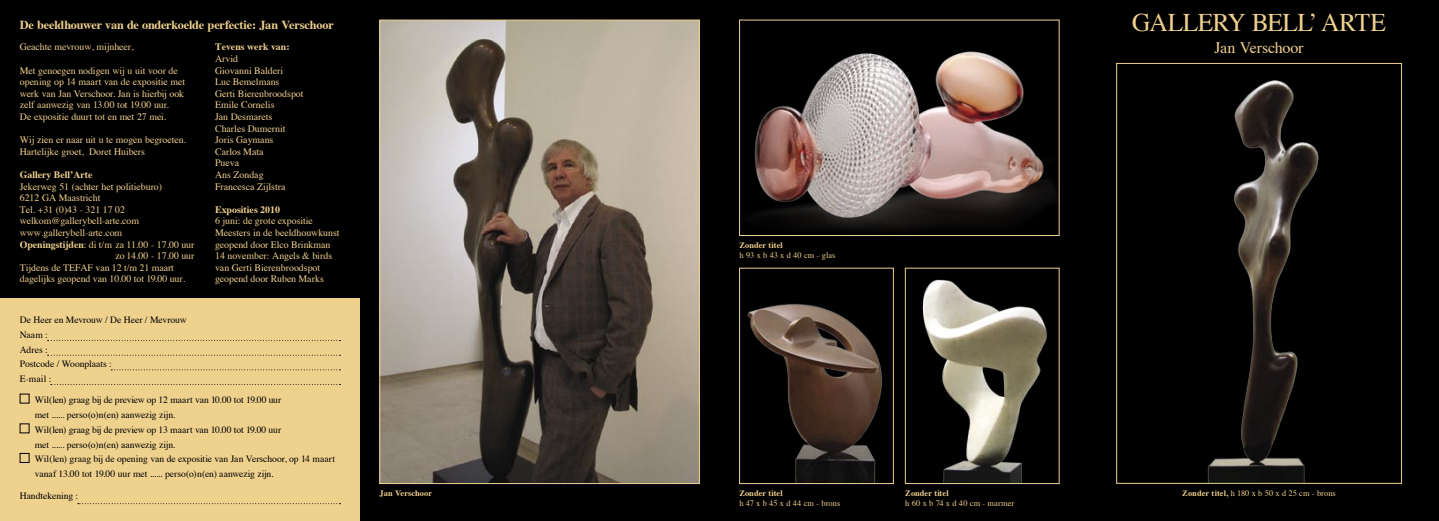
<style>
.page{position:relative;width:1439px;height:521px;background:#000}
.page>*{position:absolute;margin:0;border:0;box-sizing:border-box;transform-origin:0 0}
.Normaal{font:25.38px "Times";letter-spacing:-.02em;color:#efd18e}
.Normaal-2{font:16.01px "Times";letter-spacing:-.015em;color:#efd18e}
.Normaal-3{font:700 12.25px "Times";letter-spacing:-.015em;color:#efd18e}
.Normaal-4{font:9.89px/11.5px "Times";letter-spacing:-.005em;color:#efd18e}
.t1{font:700 9.89px "Times";color:#efd18e}
.t2{font:9.62px/14.9px "Times";letter-spacing:-.005em;color:#000}
.Normaal-5{font:8.4px "Times";letter-spacing:.01em;color:#efd18e}
.Normaal-6{font:700 8.4px "Times";letter-spacing:.005em;color:#efd18e}
.s1{font-weight:700}
.s2{font-family:"Times New Roman";font-weight:700}
</style>
<div class="page">
<img style="left:747px;top:304px;width:136px;height:178px">
<div style="left:739px;top:268px;width:154px;height:216px;border:1px solid #efd18e"></div>
<img style="left:1207px;top:80px;width:112px;height:401px">
<div style="left:1116px;top:63px;width:285px;height:420px;border:1px solid #efd18e"></div>
<div style="left:0;top:298px;width:360px;height:223px;background:#efd18e"></div>
<svg style="left:78px;top:503px;width:262px;height:1px"></svg>
<svg style="left:48px;top:340px;width:292px;height:1px"></svg>
<svg style="left:48px;top:355px;width:292px;height:1px"></svg>
<svg style="left:111px;top:369px;width:229px;height:1px"></svg>
<svg style="left:51px;top:384px;width:289px;height:1px"></svg>
<img style="left:381px;top:22px;width:316px;height:460px">
<div style="left:379px;top:20px;width:320px;height:464px;border:1px solid #efd18e"></div>
<img style="left:754px;top:51px;width:303px;height:179px">
<div style="left:739px;top:20px;width:320px;height:216px;border:1px solid #efd18e"></div>
<img style="left:922px;top:279px;width:126px;height:203px">
<div style="left:905px;top:268px;width:154px;height:216px;border:1px solid #efd18e"></div>
<div style="left:20px;top:453px;width:9px;height:10px;border:1px solid #000"></div>
<p class="Normaal-3" style="left:20px;top:13px;width:315px">De beeldhouwer van de onderkoelde perfectie: Jan Verschoor</p>
<p class="Normaal-4" style="left:20px;top:40px;width:115px">Geachte mevrouw, mijnheer,</p>
<p class="Normaal-4" style="left:20px;top:64px;width:167px">Met genoegen nodigen wij u uit voor de opening op 14 maart van de expositie met werk van Jan Verschoor. Jan is hierbij ook zelf aanwezig van 13.00 tot 19.00 uur.<br>De expositie duurt tot en met 27 mei.</p>
<p class="Normaal-4" style="left:20px;top:133px;width:168px">Wij zien er naar uit u te mogen begroeten.</p>
<p class="Normaal-4" style="left:20px;top:145px;width:127px">Hartelijke groet, Doret Huibers</p>
<p class="Normaal-4" style="left:20px;top:168px;width:144px"><span class="s1">Gallery Bell’Arte<br></span>Jekerweg 51 (achter het politieburo)<br>6212 GA Maastricht<br>Tel. +31 (0)43 - 321 17 02</p>
<p class="Normaal-4" style="left:20px;top:214px;width:121px">welkom@gallerybell-arte.com</p>
<p class="Normaal-4" style="left:20px;top:226px;width:104px">www.gallerybell-arte.com</p>
<p class="Normaal-4" style="left:20px;top:238px;width:176px;text-align:right"><span class="s1">Openingstijden</span>: di t/m za 11.00 - 17.00 uur zo 14.00 - 17.00 uur</p>
<p class="Normaal-4" style="left:20px;top:261px;width:167px">Tijdens de TEFAF van 12 t/m 21 maart dagelijks geopend van 10.00 tot 19.00 uur.</p>
<p class="t2" style="left:20px;top:312px;width:168px;line-height:14.6px">De Heer en Mevrouw / De Heer / Mevrouw<br>Naam :</p>
<p class="t2" style="left:20px;top:341px;width:29px">Adres :</p>
<p class="t2" style="left:20px;top:356px;width:94px">Postcode / Woonplaats :</p>
<p class="t2" style="left:20px;top:370px;width:33px">E-mail :</p>
<p class="t1" style="left:215px;top:38px;width:76px">Tevens werk van:</p>
<p class="Normaal-4" style="left:215px;top:52px;width:25px">Arvid</p>
<p class="Normaal-4" style="left:215px;top:64px;width:70px">Giovanni Balderi</p>
<p class="Normaal-4" style="left:215px;top:75px;width:90px">Luc Bemelmans<br>Gerti Bierenbroodspot<br>Emile Cornelis</p>
<p class="Normaal-4" style="left:215px;top:110px;width:59px">Jan Desmarets</p>
<p class="Normaal-4" style="left:215px;top:122px;width:72px">Charles Dumernit</p>
<p class="Normaal-4" style="left:215px;top:133px;width:60px">Joris Gaymans</p>
<p class="Normaal-4" style="left:215px;top:145px;width:50px">Carlos Mata</p>
<p class="Normaal-4" style="left:215px;top:156px;width:26px">Pueva</p>
<p class="Normaal-4" style="left:215px;top:168px;width:72px">Ans Zondag<br>Francesca Zijlstra</p>
<p class="t1" style="left:215px;top:200px;width:66px">Exposities 2010</p>
<p class="Normaal-4" style="left:215px;top:214px;width:126px">6 juni: de grote expositie<br>Meesters in de beeldhouwkunst geopend door Elco Brinkman<br>14 november: Angels &amp; birds van Gerti Bierenbroodspot</p>
<p class="Normaal-4" style="left:215px;top:272px;width:110px">geopend door Ruben Marks</p>
<p class="t2" style="left:35px;top:391px;width:248px">Wil(len) graag bij de preview op 12 maart van 10.00 tot 19.00 uur met ...... perso(o)n(en) aanwezig zijn.</p>
<p class="t2" style="left:35px;top:421px;width:248px">Wil(len) graag bij de preview op 13 maart van 10.00 tot 19.00 uur met ...... perso(o)n(en) aanwezig zijn.</p>
<p class="t2" style="left:35px;top:451px;width:302px">Wil(len) graag bij de opening van de expositie van Jan Verschoor, op 14 maart vanaf 13.00 tot 19.00 uur met ...... perso(o)n(en) aanwezig zijn.</p>
<p class="t2" style="left:20px;top:488px;width:60px">Handtekening :</p>
<p class="Normaal" style="left:1132px;top:-1px;width:255px">GALLERY BELL’ ARTE</p>
<p class="Normaal-6" style="left:739px;top:237px;width:45px">Zonder titel</p>
<p class="Normaal-5" style="left:739px;top:247px;width:97px">h 93 x b 43 x d 40 cm - glas</p>
<p class="Normaal-2" style="left:1214px;top:33px;width:90px">Jan Verschoor</p>
<p class="Normaal-6" style="left:379px;top:485px;width:54px">Jan Verschoor</p>
<p class="Normaal-5" style="left:1182px;top:485px;width:155px"><span class="s2">Zonder titel,</span> h 180 x b 50 x d 25 cm - brons</p>
<p class="Normaal-6" style="left:739px;top:485px;width:45px">Zonder titel</p>
<p class="Normaal-5" style="left:739px;top:495px;width:102px">h 47 x b 45 x d 44 cm - brons</p>
<p class="Normaal-6" style="left:905px;top:485px;width:45px">Zonder titel</p>
<p class="Normaal-5" style="left:905px;top:495px;width:111px">h 60 x b 74 x d 40 cm - marmer</p>
</div>
